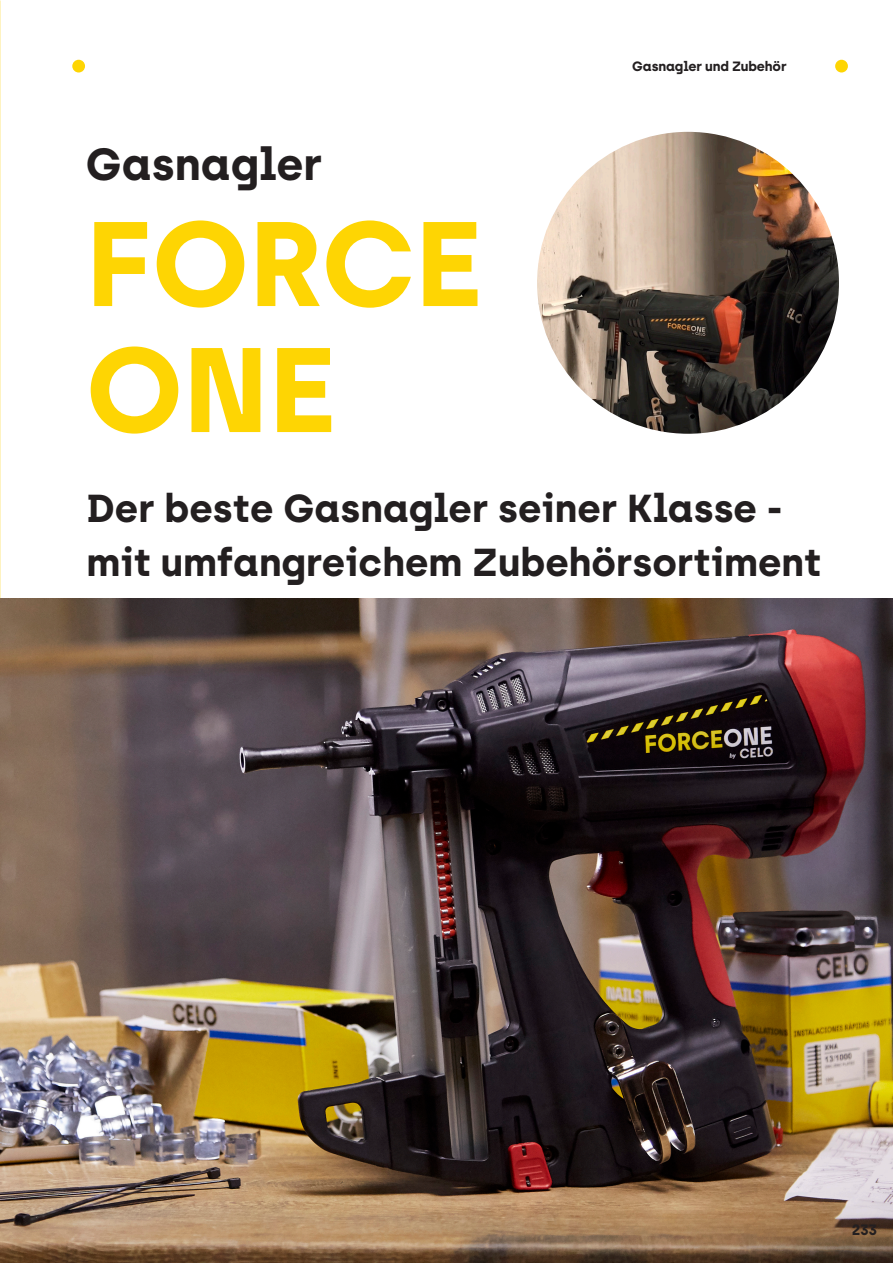
<style>
.page{position:relative;width:893px;height:1263px;background:#fff}
.page>*{position:absolute;margin:0;border:0;box-sizing:border-box;transform-origin:0 0}
.t1{font:700 120px/126px "Archia";color:#fed503}
.t2{font:700 45px "Archia";color:#231f20}
.t3{font:700 39px/54px "Archia";color:#231f20}
.t4{font:700 15px "Archia";color:#231f20}
.t5{font:700 13.5px "Archia";letter-spacing:-.01em;color:#231f20}
</style>
<div class="page">
<img style="left:0;top:598px;width:893px;height:665px">
<div style="left:72px;top:60px;width:13px;height:12px;background:#fed503;border-radius:50%"></div>
<div style="left:835px;top:60px;width:13px;height:12px;background:#fed503;border-radius:50%"></div>
<img style="left:537px;top:132px;width:302px;height:302px;border-radius:151px">
<p class="t2" style="left:86px;top:136px;width:238px">Gasnagler</p>
<h1 class="t1" style="left:86px;top:199px;width:398px">FORCE<br>ONE</h1>
<p class="t5" style="left:632px;top:58px;width:156px">Gasnagler und Zubehör</p>
<p class="t3" style="left:87px;top:481px;width:736px">Der beste Gasnagler seiner Klasse - mit umfangreichem Zubehörsortiment</p>
<p class="t4" style="left:852px;top:1220px;width:27px">233</p>
</div>
